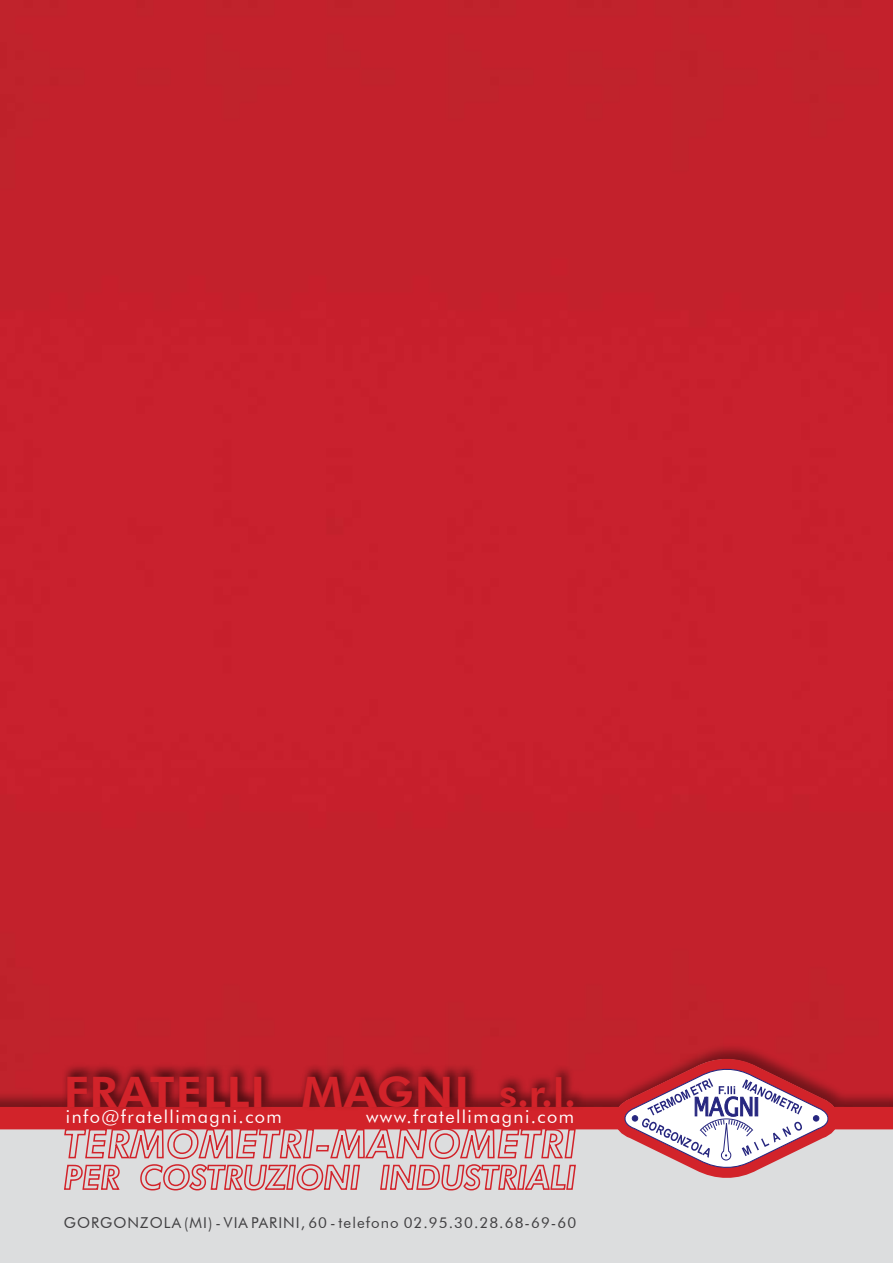
<style>
.page{position:relative;width:893px;height:1263px;background:#fff}
.page>*{position:absolute;margin:0;border:0;box-sizing:border-box;transform-origin:0 0}
.t1{font:800 42px "Futura BT";letter-spacing:.02em;color:#d2232a;scale:1.1 1}
.t2{font:18px "Futura BT";letter-spacing:.08em;color:#fff}
.t3{font:15px "Futura BT";letter-spacing:.07em;color:#414042}
.s1{font-size:39px}
</style>
<div class="page">
<div style="left:0;top:0;width:893px;height:1043px;background:#c7212c"></div>
<div style="left:0;top:1043px;width:893px;height:220px;background:#000;opacity:.4"></div>
<hr style="left:889px;top:1043px;width:4px;height:220px;background:#000;opacity:.4">
<div style="left:0;top:1127px;width:893px;height:136px;background:#dcddde"></div>
<svg style="left:609px;top:1061px;width:235px;height:117px"></svg>
<div style="left:0;top:1107px;width:621px;height:22px;background:#d2232a"></div>
<div style="left:828px;top:1107px;width:65px;height:22px;background:#d2232a"></div>
<svg style="left:63px;top:887px;width:514px;height:304px"></svg>
<div style="left:62px;top:1062px;width:524px;height:49px;background:#000;opacity:.75"></div>
<h1 class="t1" style="left:64px;top:1066px;width:467px">FRATELLI MAGNI <span class="s1">s.r.l.</span></h1>
<p class="t2" style="left:66px;top:1105px;width:217px">info@fratellimagni.com</p>
<p class="t2" style="left:366px;top:1105px;width:209px">www.fratellimagni.com</p>
<p class="t3" style="left:64px;top:1213px;width:196px">gorgonzola (mi) - via parini</p>
<p class="t3" style="left:301px;top:1213px;width:277px">, 60 - telefono 02.95.30.28.68-69-60</p>
</div>
